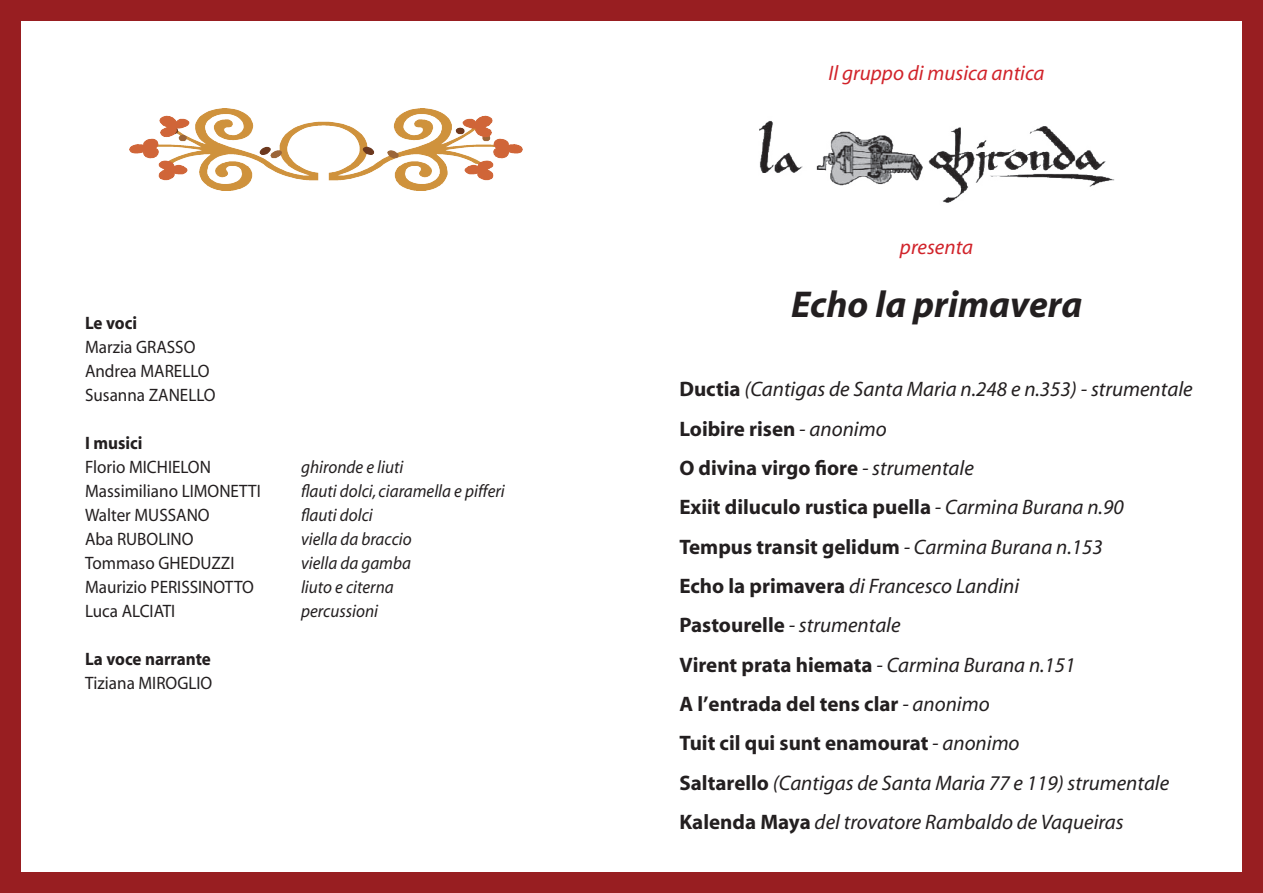
<style>
.page{position:relative;width:1263px;height:893px;background:#981e21}
.page>*{position:absolute;margin:0;border:0;box-sizing:border-box;transform-origin:0 0}
.t1{font:italic 700 37.5px "Myriad";color:#231f20}
.t2{font:italic 21px "Myriad";color:#231f20}
.t3{font:700 21px "Myriad";color:#231f20}
.t4{font:italic 21px "Myriad";color:#d1232a}
.t5{font:18px "Myriad";color:#231f20;scale:.95 1}
.t6{font:italic 18px "Myriad";color:#231f20;scale:.95 1}
.t7{font:700 18px "Myriad";color:#231f20;scale:.95 1}
.s1{font-weight:700;font-style:normal}
.s2{font-weight:400;font-style:italic}
</style>
<div class="page">
<div style="left:21px;top:21px;width:1221px;height:851px;background:#fff"></div>
<img style="left:130px;top:109px;width:393px;height:81px">
<img style="left:759px;top:120px;width:356px;height:83px">
<p class="t7" style="left:85px;top:314px;width:56px">Le voci</p>
<p class="t5" style="left:85px;top:338px;width:118px">Marzia GRASSO</p>
<p class="t5" style="left:85px;top:362px;width:133px">Andrea MARELLO</p>
<p class="t5" style="left:85px;top:386px;width:139px">Susanna ZANELLO</p>
<p class="t7" style="left:85px;top:434px;width:62px">I musici</p>
<p class="t5" style="left:85px;top:458px;width:134px">Florio MICHIELON</p>
<p class="t6" style="left:301px;top:458px;width:109px">ghironde e liuti</p>
<p class="t5" style="left:85px;top:482px;width:186px">Massimiliano LIMONETTI</p>
<p class="t6" style="left:301px;top:482px;width:216px">flauti dolci, ciaramella e pifferi</p>
<p class="t5" style="left:85px;top:506px;width:133px">Walter MUSSANO</p>
<p class="t6" style="left:301px;top:506px;width:77px">flauti dolci</p>
<p class="t5" style="left:85px;top:530px;width:116px">Aba RUBOLINO</p>
<p class="t6" style="left:301px;top:530px;width:118px">viella da braccio</p>
<p class="t5" style="left:85px;top:554px;width:159px">Tommaso GHEDUZZI</p>
<p class="t6" style="left:301px;top:554px;width:117px">viella da gamba</p>
<p class="t5" style="left:85px;top:578px;width:179px">Maurizio PERISSINOTTO</p>
<p class="t6" style="left:301px;top:578px;width:99px">liuto e citerna</p>
<p class="t5" style="left:85px;top:602px;width:97px">Luca ALCIATI</p>
<p class="t6" style="left:301px;top:602px;width:83px">percussioni</p>
<p class="t7" style="left:85px;top:650px;width:134px">La voce narrante</p>
<p class="t5" style="left:85px;top:674px;width:136px">Tiziana MIROGLIO</p>
<p class="t4" style="left:829px;top:62px;width:217px">Il gruppo di musica antica</p>
<p class="t4" style="left:900px;top:237px;width:75px">presenta</p>
<p class="t1" style="left:791px;top:285px;width:293px">Echo la primavera</p>
<p class="t2" style="left:679px;top:379px;width:515px"><span class="s1">Ductia</span> (Cantigas de Santa Maria n.248 e n.353) - strumentale</p>
<p class="t3" style="left:679px;top:418px;width:209px">Loibire risen <span class="s2">- anonimo</span></p>
<p class="t3" style="left:679px;top:457px;width:296px">O divina virgo fiore <span class="s2">- strumentale</span></p>
<p class="t3" style="left:679px;top:496px;width:446px">Exiit diluculo rustica puella <span class="s2">- Carmina Burana n.90</span></p>
<p class="t3" style="left:679px;top:536px;width:425px">Tempus transit gelidum <span class="s2">- Carmina Burana n.153</span></p>
<p class="t2" style="left:679px;top:576px;width:341px"><span class="s1">Echo la primavera</span> di Francesco Landini</p>
<p class="t2" style="left:679px;top:615px;width:223px"><span class="s1">Pastourelle</span> - strumentale</p>
<p class="t2" style="left:679px;top:654px;width:398px"><span class="s1">Virent prata hiemata</span> - Carmina Burana n.151</p>
<p class="t3" style="left:679px;top:693px;width:312px">A l’entrada del tens clar <span class="s2">- anonimo</span></p>
<p class="t3" style="left:679px;top:733px;width:342px">Tuit cil qui sunt enamourat <span class="s2">- anonimo</span></p>
<p class="t2" style="left:679px;top:772px;width:491px"><span class="s1">Saltarello</span> (Cantigas de Santa Maria 77 e 119) strumentale</p>
<p class="t2" style="left:679px;top:812px;width:446px"><span class="s1">Kalenda Maya</span> del trovatore Rambaldo de Vaqueiras</p>
</div>
